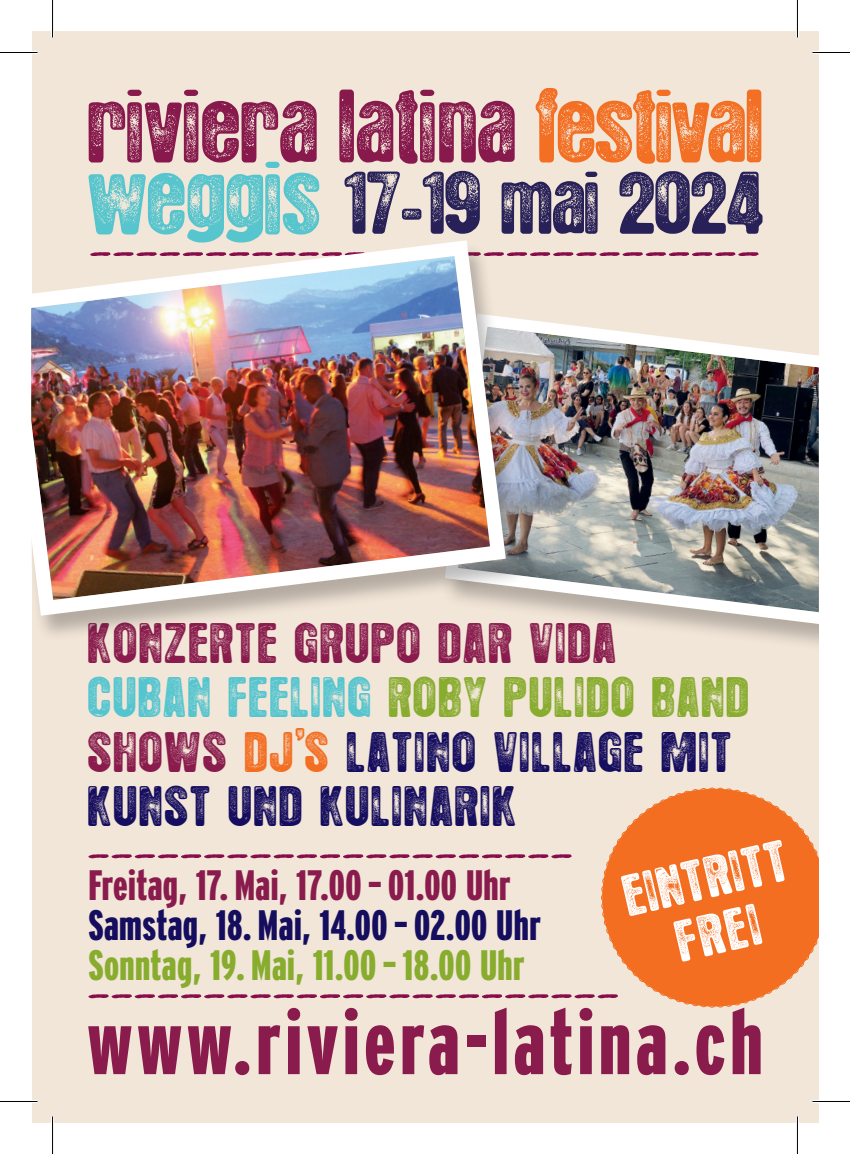
<style>
.page{position:relative;width:850px;height:1154px;background:#fff}
.page>*{position:absolute;margin:0;border:0;box-sizing:border-box;transform-origin:0 0}
.t1{font:900 extra-condensed 91.25px "Interstate";letter-spacing:.05em;color:#891c4d}
.t2{font:46.25px/56.2px "Hotel Coral Essex";color:#fff;text-align:center}
.t3{font:45px/54.5px "Hotel Coral Essex";letter-spacing:.07em;color:#891c4d}
.t4{font:45px/89.5px "Hotel Coral Essex";letter-spacing:.07em;color:#150d5e;text-align:center}
.t5{font:900 extra-condensed 42.5px "Interstate";letter-spacing:.01em;color:#891c4d}
.t6{font:900 extra-condensed 42.5px "Interstate";letter-spacing:.01em;color:#150d5e}
.t7{font:900 extra-condensed 42.5px "Interstate";letter-spacing:.01em;color:#88ac2e}
.s1{color:#54c5cf}
.s2{color:#88ac2e}
.s3{color:#f36e21}
.s4{color:#150d5e}
</style>
<div class="page">
<div style="left:32px;top:31px;width:786px;height:1092px;background:#f2e6d8"></div>
<div style="left:439px;top:315px;width:379px;height:339px;background:#231f20;opacity:.3"></div>
<img style="left:526px;top:315px;width:292px;height:317px">
<svg style="left:88px;top:854px;width:484px;height:4px"></svg>
<svg style="left:88px;top:994px;width:512px;height:4px"></svg>
<svg style="left:88px;top:88px;width:674px;height:146px"></svg>
<svg style="left:526px;top:252px;width:233px;height:3px"></svg>
<svg style="left:600px;top:787px;width:218px;height:221px"></svg>
<div style="left:31px;top:242px;width:495px;height:400px;background:#231f20;opacity:.3"></div>
<img style="left:31px;top:232px;width:482px;height:391px">
<hr style="left:0;top:51px;width:38px;height:3px;background:#fff">
<hr style="left:812px;top:51px;width:37px;height:3px;background:#fff">
<hr style="left:0;top:1100px;width:38px;height:3px;background:#fff">
<hr style="left:812px;top:1100px;width:37px;height:3px;background:#fff">
<hr style="left:51px;top:0;width:3px;height:38px;background:#fff">
<hr style="left:51px;top:1116px;width:3px;height:38px;background:#fff">
<hr style="left:795px;top:0;width:3px;height:38px;background:#fff">
<hr style="left:795px;top:1116px;width:3px;height:38px;background:#fff">
<hr style="left:0;top:52px;width:38px;height:1px;background:#000">
<hr style="left:812px;top:52px;width:37px;height:1px;background:#000">
<hr style="left:0;top:1101px;width:38px;height:1px;background:#000">
<hr style="left:812px;top:1101px;width:37px;height:1px;background:#000">
<hr style="left:52px;top:0;width:1px;height:38px;background:#000">
<hr style="left:52px;top:1116px;width:1px;height:38px;background:#000">
<hr style="left:796px;top:0;width:1px;height:38px;background:#000">
<hr style="left:796px;top:1116px;width:1px;height:38px;background:#000">
<p class="t3" style="left:88px;top:618px;width:661px">KONZERTE GRUPO DAR VIDA<br><span class="s1">CUBAN FEELING</span> <span class="s2">ROBY PULIDO BAND<br></span>SHOWS <span class="s3">DJ S</span> <span class="s4">LATINO VILLAGE MIT</span></p>
<p class="t4" style="left:88px;top:674px;width:428px"><span class="s3">,<br></span>KUNST UND KULINARIK</p>
<p class="t5" style="left:88px;top:862px;width:423px">Freitag, 17. Mai, 17.00–01.00 Uhr</p>
<p class="t6" style="left:88px;top:902px;width:453px">Samstag, 18. Mai, 14.00–02.00 Uhr</p>
<p class="t7" style="left:88px;top:942px;width:437px">Sonntag, 19. Mai, 11.00–18.00 Uhr</p>
<p class="t2" style="left:619px;top:871px;width:166px;rotate:-13deg">EINTRITT<br>FREI</p>
<p class="t1" style="left:87px;top:992px;width:676px">www.riviera-latina.ch</p>
</div>
